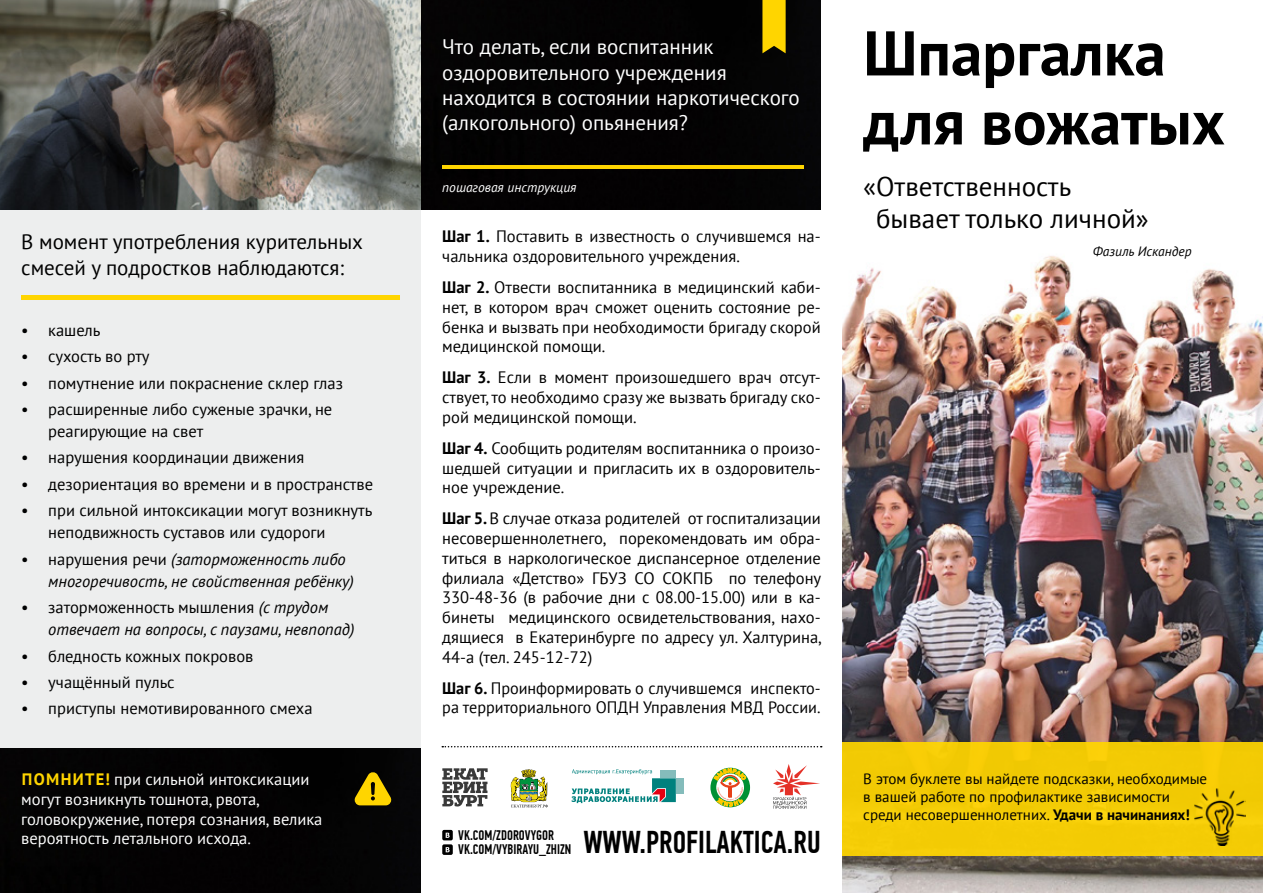
<style>
.page{position:relative;width:1263px;height:893px;background:#fff}
.page>*{position:absolute;margin:0;border:0;box-sizing:border-box;transform-origin:0 0}
.t1{font:700 63px/69px "PT Sans";color:#000}
.t2{font:500 31.5px "PF Din Text Comp Pro";color:#000}
.t3{font:27px/32.4px "PT Sans";color:#000}
.t4{font:21px/25.2px "PT Sans";color:#fff}
.t5{font:21px/26.2px "PT Sans";color:#000}
.t6{font:16.5px/19.8px "PT Sans";color:#000}
.t7{font:italic 16.5px/22.2px "PT Sans";color:#000}
.t8{font:16.5px/19.8px "PT Sans";color:#fff}
.t9{font:15px/18px "PT Sans";color:#000}
.t10{font:500 13.8px/14.5px "PF Din Text Comp Pro";color:#000}
.t11{font:italic 13.5px "PT Sans";color:#fff}
.t12{font:italic 13.5px "PT Sans";color:#000}
.s1{font-style:normal}
.s2{font-weight:700;color:#ffd500}
.s3{font-weight:700}
</style>
<div class="page">
<div style="left:421px;top:0;width:400px;height:209px;background:#040203"></div>
<div style="left:0;top:747px;width:421px;height:146px;background:#040303"></div>
<img style="left:842px;top:256px;width:421px;height:637px">
<div style="left:842px;top:742px;width:421px;height:114px;background:#f3cb04"></div>
<div style="left:0;top:209px;width:421px;height:538px;background:#edeeee"></div>
<img style="left:1194px;top:788px;width:51px;height:57px">
<hr style="left:442px;top:165px;width:362px;height:3px;background:#ffd500">
<hr style="left:21px;top:295px;width:379px;height:4px;background:#ffd500">
<svg style="left:442px;top:746px;width:380px;height:1px"></svg>
<svg style="left:762px;top:0;width:24px;height:53px"></svg>
<svg style="left:353px;top:771px;width:40px;height:34px"></svg>
<svg style="left:511px;top:769px;width:37px;height:38px"></svg>
<div style="left:676px;top:778px;width:8px;height:16px;background:#84bcbb"></div>
<svg style="left:572px;top:769px;width:104px;height:34px"></svg>
<svg style="left:710px;top:768px;width:40px;height:39px"></svg>
<svg style="left:714px;top:768px;width:32px;height:39px"></svg>
<svg style="left:773px;top:764px;width:47px;height:45px"></svg>
<svg style="left:442px;top:768px;width:46px;height:39px"></svg>
<svg style="left:442px;top:830px;width:11px;height:25px"></svg>
<img style="left:0;top:0;width:421px;height:209px">
<p class="t5" style="left:21px;top:228px;width:343px">В момент употребления курительных смесей у подростков наблюдаются:</p>
<p class="t6" style="left:21px;top:320px;width:81px">• кашель</p>
<p class="t6" style="left:21px;top:346px;width:130px">• сухость во рту</p>
<p class="t6" style="left:21px;top:372px;width:323px">• помутнение или покраснение склер глаз</p>
<p class="t6" style="left:48px;top:398px;width:286px;line-height:22.2px;text-indent:-27px">• расширенные либо суженые зрачки, не реагирующие на свет</p>
<p class="t6" style="left:21px;top:447px;width:284px">• нарушения координации движения</p>
<p class="t6" style="left:21px;top:474px;width:353px">• дезориентация во времени и в пространстве</p>
<p class="t6" style="left:48px;top:499px;width:326px;line-height:22.2px;text-indent:-27px">• при сильной интоксикации могут возникнуть неподвижность суставов или судороги</p>
<p class="t7" style="left:48px;top:547px;width:307px;text-indent:-27px"><span class="s1">• нарушения речи</span> (заторможенность либо многоречивость, не свойственная ребёнку)</p>
<p class="t7" style="left:48px;top:596px;width:308px;text-indent:-27px"><span class="s1">• заторможенность мышления</span> (с трудом отвечает на вопросы, с паузами, невпопад)</p>
<p class="t6" style="left:21px;top:646px;width:234px">• бледность кожных покровов</p>
<p class="t6" style="left:21px;top:672px;width:155px">• учащённый пульс</p>
<p class="t6" style="left:21px;top:698px;width:293px">• приступы немотивированного смеха</p>
<p class="t8" style="left:21px;top:769px;width:303px"><span class="s2">ПОМНИТЕ!</span> при сильной интоксикации могут возникнуть тошнота, рвота, головокружение, потеря сознания, велика вероятность летального исхода.</p>
<p class="t4" style="left:442px;top:34px;width:359px">Что делать, если воспитанник оздоровительного учреждения находится в состоянии наркотического (алкогольного) опьянения?</p>
<p class="t11" style="left:442px;top:179px;width:136px">пошаговая инструкция</p>
<p class="t6" style="left:442px;top:226px;width:380px"><span class="s3">Шаг 1.</span> Поставить в известность о случившемся на&shy;чальника оздоровительного учреждения.</p>
<p class="t6" style="left:442px;top:277px;width:380px;text-align:justify"><span class="s3">Шаг 2.</span> Отвести воспитанника в медицинский каби&shy;нет, в котором врач сможет оценить состояние ре&shy;бенка и вызвать при необходимости бригаду скорой медицинской помощи.</p>
<p class="t6" style="left:442px;top:367px;width:380px;text-align:justify"><span class="s3">Шаг 3.</span> Если в момент произошедшего врач отсут&shy;ствует, то необходимо сразу же вызвать бригаду ско&shy;рой медицинской помощи.</p>
<p class="t6" style="left:442px;top:438px;width:380px;text-align:justify"><span class="s3">Шаг 4.</span> Сообщить родителям воспитанника о произо&shy;шедшей ситуации и пригласить их в оздоровитель&shy;ное учреждение.</p>
<p class="t6" style="left:442px;top:508px;width:381px;text-align:justify"><span class="s3">Шаг 5.</span> В случае отказа родителей от госпитализации несовершеннолетнего, порекомендовать им обра&shy;титься в наркологическое диспансерное отделение филиала «Детство» ГБУЗ СО СОКПБ по телефону 330-48-36 (в рабочие дни с 08.00-15.00) или в ка&shy;бинеты медицинского освидетельствования, нахо&shy;дящиеся в Екатеринбурге по адресу ул. Халтурина, 44-а (тел. 245-12-72)</p>
<p class="t6" style="left:442px;top:678px;width:380px"><span class="s3">Шаг 6.</span> Проинформировать о случившемся инспекто&shy;ра территориального ОПДН Управления МВД России.</p>
<p class="t10" style="left:458px;top:828px;width:115px">VK.COM/ZDOROVYGOR<br>VK.COM/VYBIRAYU_ZHIZN</p>
<h2 class="t2" style="left:583px;top:825px;width:239px">WWW.PROFILAKTICA.RU</h2>
<h1 class="t1" style="left:863px;top:18px;width:363px">Шпаргалка для вожатых</h1>
<h3 class="t3" style="left:876px;top:170px;width:274px;text-indent:-13px">«Ответственность бывает только личной»</h3>
<p class="t12" style="left:1093px;top:243px;width:100px">Фазиль Искандер</p>
<p class="t9" style="left:863px;top:769px;width:345px">В этом буклете вы найдете подсказки, необходимые в вашей работе по профилактике зависимости среди несовершеннолетних. <span class="s3">Удачи в начинаниях!</span></p>
</div>
